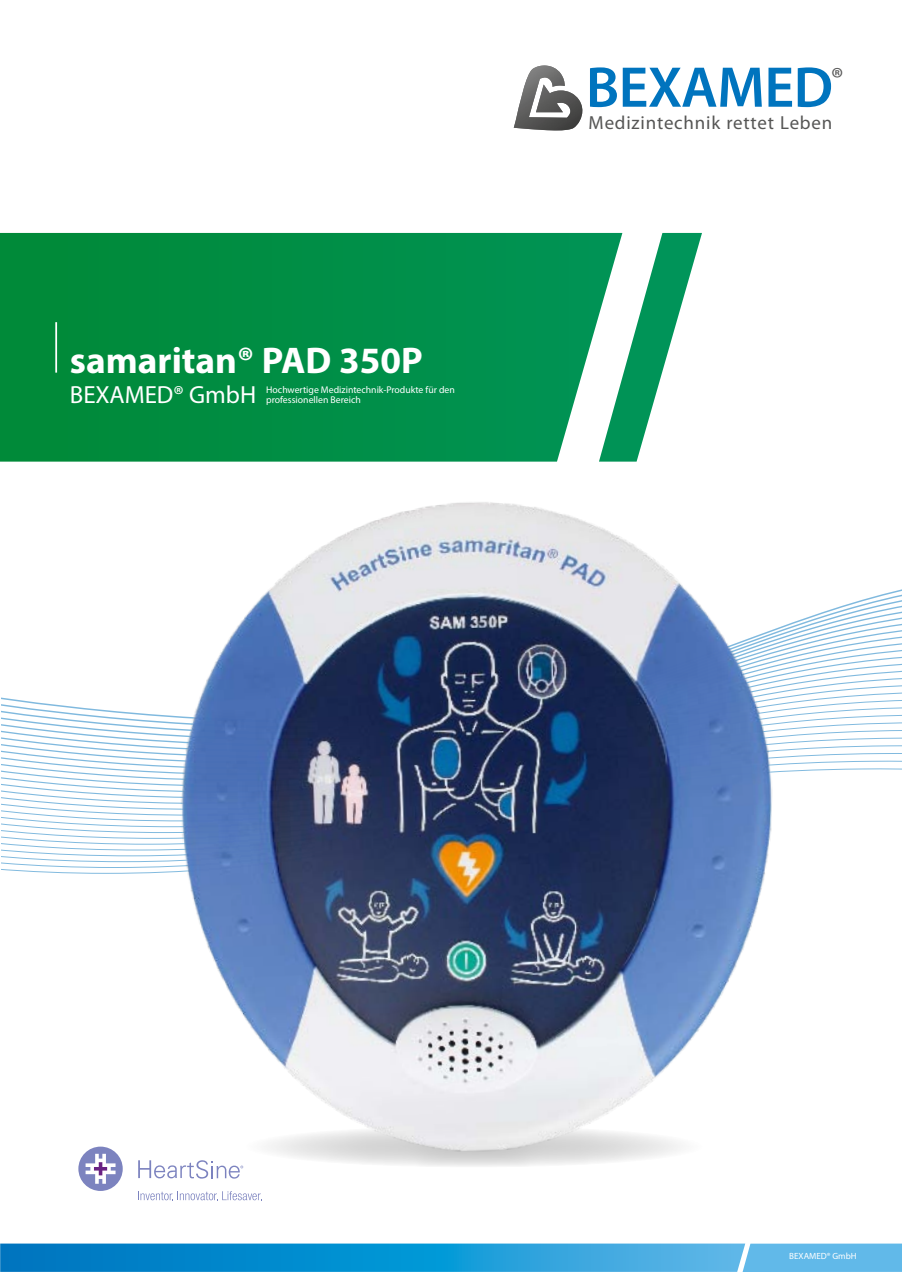
<style>
.page{position:relative;width:902px;height:1272px;background:#fff}
.page>*{position:absolute;margin:0;border:0;box-sizing:border-box;transform-origin:0 0}
.t1{font:600 57.9px "Myriad Pro";letter-spacing:-.01em;color:#0074be}
.t2{font:700 37.2px "Myriad Pro";color:#fff}
.t3{font:24.9px "Myriad Pro";color:#fff}
.t4{font:18.9px "Myriad Pro";letter-spacing:.04em;color:#565655}
.t5{font:9.75px/10.6px "Myriad Pro";color:#fff}
.t6{font:9px "Myriad Pro";color:#fff}
</style>
<div class="page">
<svg style="left:0;top:233px;width:702px;height:228px;background:#199958"></svg>
<svg style="left:1px;top:765px;width:900px;height:108px"></svg>
<img style="left:145px;top:502px;width:664px;height:664px">
<hr style="left:55px;top:322px;width:2px;height:50px;background:#fff">
<svg style="left:544px;top:107px;width:39px;height:24px"></svg>
<img style="left:513px;top:65px;width:69px;height:65px">
<div style="left:68px;top:1138px;width:203px;height:68px;background:#fff"></div>
<div style="left:78px;top:1146px;width:45px;height:44px;background:#7c83bf;border-radius:50%"></div>
<svg style="left:86px;top:1153px;width:29px;height:30px"></svg>
<svg style="left:138px;top:1160px;width:105px;height:18px"></svg>
<svg style="left:138px;top:1191px;width:123px;height:9px"></svg>
<svg style="left:0;top:1243px;width:901px;height:29px;background:#2a9dd8"></svg>
<h2 class="t2" style="left:70px;top:336px;width:354px">samaritan® PAD 350P</h2>
<h3 class="t3" style="left:70px;top:379px;width:188px">BEXAMED® GmbH</h3>
<p class="t5" style="left:266px;top:384px;width:190px">Hochwertige Medizintechnik-Produkte für den professionellen Bereich</p>
<h1 class="t1" style="left:585px;top:50px;width:259px">BEXAMED<sup>®</sup></h1>
<h3 class="t4" style="left:588px;top:110px;width:245px">Medizintechnik rettet Leben</h3>
<p class="t6" style="left:789px;top:1250px;width:69px">BEXAMED® GmbH</p>
</div>
